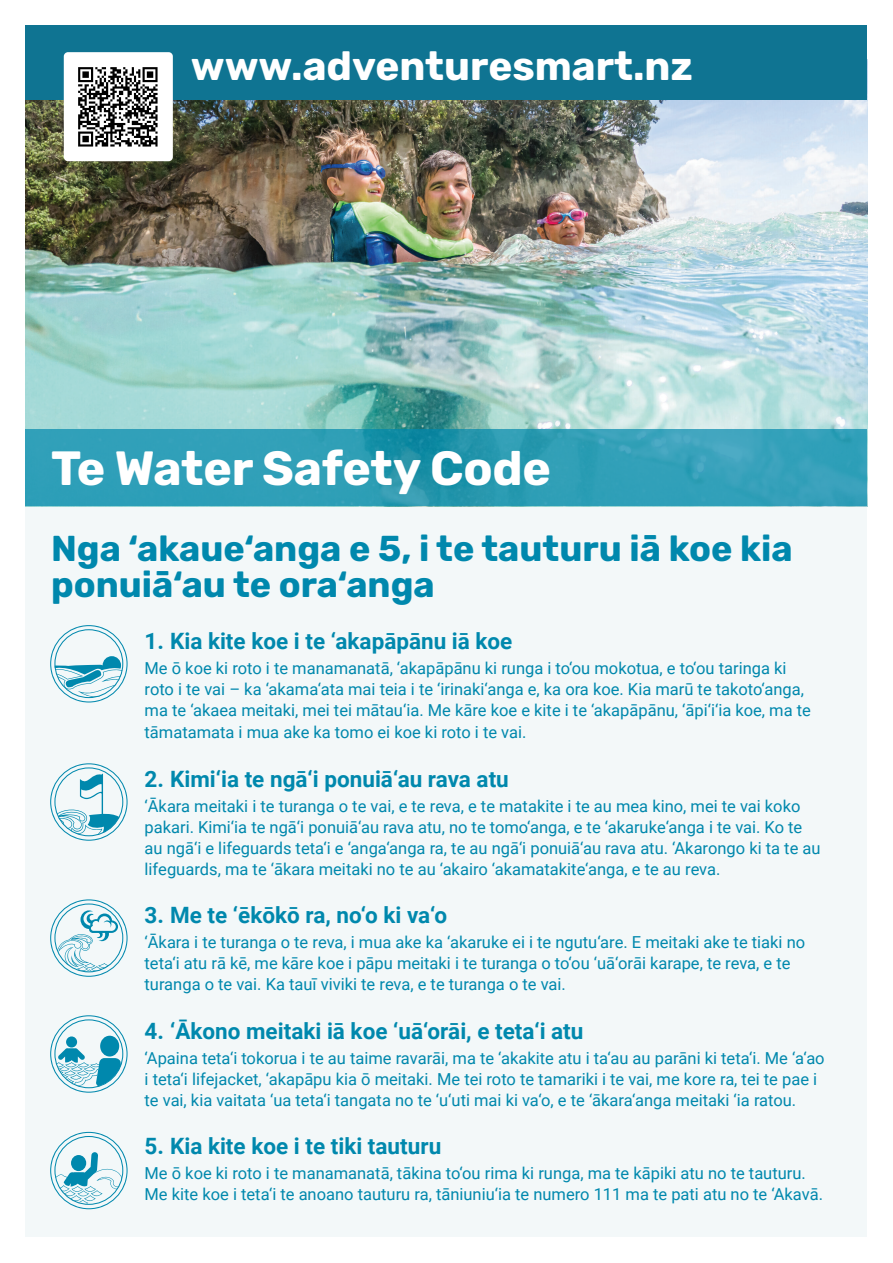
<style>
.page{position:relative;width:893px;height:1263px;background:#fff}
.page>*{position:absolute;margin:0;border:0;box-sizing:border-box;transform-origin:0 0}
.t1{font:700 48px "Rubik";letter-spacing:-.005em;color:#fff}
.t2{font:700 40.5px "Rubik";color:#fff}
.t3{font:700 36px/36px "Rubik";color:#0088ad}
.new_subhead{font:700 22.5px "Roboto";color:#0088ad}
.new_body_text{font:16.5px/21px "Roboto";color:#0088ad}
</style>
<div class="page">
<div style="left:26px;top:26px;width:841px;height:1211px;background:#f3f8f9"></div>
<img style="left:26px;top:100px;width:841px;height:329px">
<div style="left:26px;top:26px;width:841px;height:74px;background:#0f7492"></div>
<svg style="left:26px;top:429px;width:841px;height:77px;fill:#309fb8"></svg>
<div style="left:64px;top:52px;width:109px;height:109px;background:#fff;border-radius:4px"></div>
<img style="left:78px;top:67px;width:80px;height:80px">
<svg style="left:50px;top:625px;width:78px;height:77px"></svg>
<svg style="left:50px;top:763px;width:78px;height:78px"></svg>
<svg style="left:50px;top:899px;width:78px;height:78px"></svg>
<svg style="left:50px;top:1015px;width:78px;height:78px"></svg>
<svg style="left:50px;top:1132px;width:78px;height:77px"></svg>
<p class="t2" style="left:191px;top:43px;width:504px">www.adventuresmart.nz</p>
<p class="t1" style="left:51px;top:440px;width:502px">Te Water Safety Code</p>
<p class="t3" style="left:51px;top:531px;width:743px">Nga ‘akaue‘anga e 5, i te tauturu iā koe kia ponuiā‘au te ora‘anga</p>
<p class="new_subhead" style="left:145px;top:625px;width:369px">1. Kia kite koe i te ‘akapāpānu iā koe</p>
<p class="new_body_text" style="left:145px;top:657px;width:668px;line-height:21.5px">Me ō koe ki roto i te manamanatā, ‘akapāpānu ki runga i to‘ou mokotua, e to‘ou taringa ki roto i te vai – ka ‘akama‘ata mai teia i te ‘irinaki‘anga e, ka ora koe. Kia marū te takoto‘anga, ma te ‘akaea meitaki, mei tei mātau‘ia. Me kāre koe e kite i te ‘akapāpānu, ‘āpi‘i‘ia koe, ma te tāmatamata i mua ake ka tomo ei koe ki roto i te vai.</p>
<p class="new_subhead" style="left:145px;top:763px;width:366px">2. Kimi‘ia te ngā‘i ponuiā‘au rava atu</p>
<p class="new_body_text" style="left:145px;top:795px;width:677px">‘Ākara meitaki i te turanga o te vai, e te reva, e te matakite i te au mea kino, mei te vai koko pakari. Kimi‘ia te ngā‘i ponuiā‘au rava atu, no te tomo‘anga, e te ‘akaruke‘anga i te vai. Ko te au ngā‘i e lifeguards teta‘i e ‘anga‘anga ra, te au ngā‘i ponuiā‘au rava atu. ‘Akarongo ki ta te au lifeguards, ma te ‘ākara meitaki no te au ‘akairo ‘akamatakite‘anga, e te au reva.</p>
<p class="new_subhead" style="left:145px;top:899px;width:304px">3. Me te ‘ēkōkō ra, no‘o ki va‘o</p>
<p class="new_body_text" style="left:145px;top:931px;width:662px">‘Ākara i te turanga o te reva, i mua ake ka ‘akaruke ei i te ngutu‘are. E meitaki ake te tiaki no teta‘i atu rā kē, me kāre koe i pāpu meitaki i te turanga o to‘ou ‘uā‘orāi karape, te reva, e te turanga o te vai. Ka tauī viviki te reva, e te turanga o te vai.</p>
<p class="new_subhead" style="left:145px;top:1015px;width:440px">4. ‘Ākono meitaki iā koe ‘uā‘orāi, e teta‘i atu</p>
<p class="new_body_text" style="left:145px;top:1047px;width:682px">‘Apaina teta‘i tokorua i te au taime ravarāi, ma te ‘akakite atu i ta‘au au parāni ki teta‘i. Me ‘a‘ao i teta‘i lifejacket, ‘akapāpu kia ō meitaki. Me tei roto te tamariki i te vai, me kore ra, tei te pae i te vai, kia vaitata ‘ua teta‘i tangata no te ‘u‘uti mai ki va‘o, e te ‘ākara‘anga meitaki ‘ia ratou.</p>
<p class="new_subhead" style="left:145px;top:1130px;width:298px">5. Kia kite koe i te tiki tauturu</p>
<p class="new_body_text" style="left:145px;top:1162px;width:680px">Me ō koe ki roto i te manamanatā, tākina to‘ou rima ki runga, ma te kāpiki atu no te tauturu.<br>Me kite koe i teta‘i te anoano tauturu ra, tāniuniu‘ia te numero 111 ma te pati atu no te ‘Akavā.</p>
</div>
